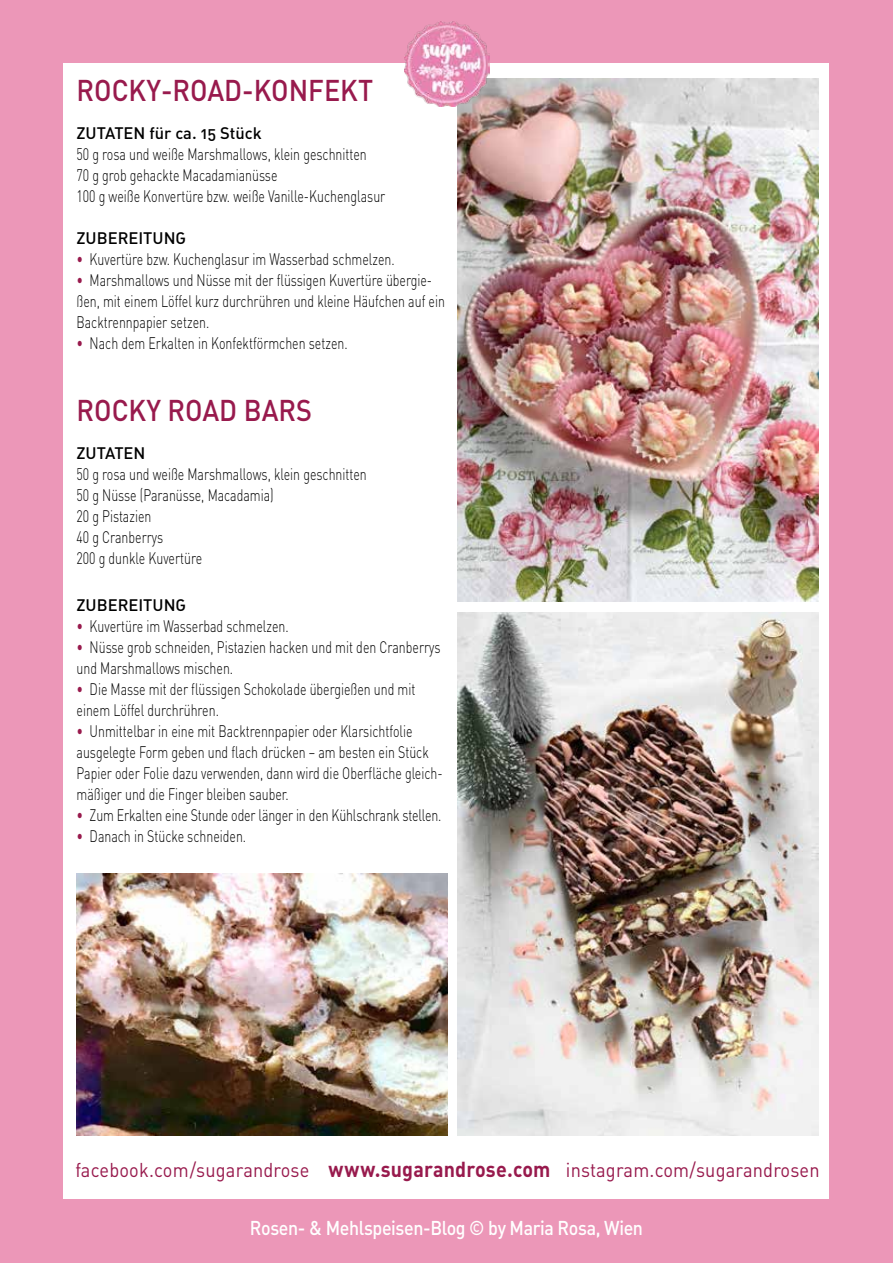
<style>
.page{position:relative;width:893px;height:1263px;background:#ec97b8}
.page>*{position:absolute;margin:0;border:0;box-sizing:border-box;transform-origin:0 0}
.t1{font:500 29.7px "DIN";color:#981a4d;scale:.91 1}
.t2{font:19.8px "DIN Regular Alternate";letter-spacing:.01em;color:#981a4d;scale:.92 1}
.t3{font:19.8px "DIN Medium Alternate";letter-spacing:-.02em;color:#fff;scale:.9 1}
.t4{font:300 16.5px/21px "DIN";color:#000;scale:.75 1}
.t5{font:16.5px "DIN Medium Alternate";color:#000}
.s1{color:#981a4d}
.s2{font-family:"DIN Bold Alternate";font-size:21.45px}
</style>
<div class="page">
<div style="left:64px;top:64px;width:765px;height:1135px;background:#fff"></div>
<img style="left:457px;top:79px;width:362px;height:523px">
<img style="left:404px;top:21px;width:86px;height:85px">
<img style="left:457px;top:612px;width:362px;height:523px">
<img style="left:77px;top:874px;width:371px;height:261px">
<h1 class="t1" style="left:77px;top:71px;width:327px">ROCKY-ROAD-KONFEKT</h1>
<p class="t5" style="left:77px;top:122px;width:187px">ZUTATEN für ca. 15 Stück</p>
<p class="t4" style="left:77px;top:143px;width:413px">50 g rosa und weiße Marshmallows, klein geschnitten<br>70 g grob gehackte Macadamianüsse<br>100 g weiße Konvertüre bzw. weiße Vanille-Kuchenglasur</p>
<p class="t5" style="left:77px;top:227px;width:111px">ZUBEREITUNG</p>
<p class="t4" style="left:77px;top:248px;width:426px"><span class="s1">•</span> Kuvertüre bzw. Kuchenglasur im Wasserbad schmelzen.</p>
<p class="t4" style="left:77px;top:269px;width:493px"><span class="s1">•</span> Marshmallows und Nüsse mit der flüssigen Kuvertüre übergie&shy;ßen, mit einem Löffel kurz durchrühren und kleine Häufchen auf ein<br>Backtrennpapier setzen.</p>
<p class="t4" style="left:77px;top:332px;width:363px"><span class="s1">•</span> Nach dem Erkalten in Konfektförmchen setzen.</p>
<h1 class="t1" style="left:77px;top:391px;width:260px">ROCKY ROAD BARS</h1>
<p class="t5" style="left:77px;top:442px;width:70px">ZUTATEN</p>
<p class="t4" style="left:77px;top:463px;width:389px">50 g rosa und weiße Marshmallows, klein geschnitten<br>50 g Nüsse (Paranüsse, Macadamia)<br>20 g Pistazien<br>40 g Cranberrys<br>200 g dunkle Kuvertüre</p>
<p class="t5" style="left:77px;top:594px;width:111px">ZUBEREITUNG</p>
<p class="t4" style="left:77px;top:615px;width:284px"><span class="s1">•</span> Kuvertüre im Wasserbad schmelzen.</p>
<p class="t4" style="left:77px;top:636px;width:487px"><span class="s1">•</span> Nüsse grob schneiden, Pistazien hacken und mit den Cranberrys und Marshmallows mischen.</p>
<p class="t4" style="left:77px;top:678px;width:453px"><span class="s1">•</span> Die Masse mit der flüssigen Schokolade übergießen und mit einem Löffel durchrühren.</p>
<p class="t4" style="left:77px;top:720px;width:490px"><span class="s1">•</span> Unmittelbar in eine mit Backtrennpapier oder Klarsichtfolie ausgelegte Form geben und flach drücken – am besten ein Stück Papier oder Folie dazu verwenden, dann wird die Oberfläche gleich&shy;mäßiger und die Finger bleiben sauber.</p>
<p class="t4" style="left:77px;top:804px;width:488px"><span class="s1">•</span> Zum Erkalten eine Stunde oder länger in den Kühlschrank stellen.</p>
<p class="t4" style="left:77px;top:825px;width:228px"><span class="s1">•</span> Danach in Stücke schneiden.</p>
<p class="t2" style="left:75px;top:1157px;width:810px">facebook.com/sugarandrose <span class="s2">www.sugarandrose.com</span> instagram.com/sugarandrosen</p>
<p class="t3" style="left:250px;top:1215px;width:438px">Rosen- &amp; Mehlspeisen-Blog © by Maria Rosa, Wien</p>
</div>
